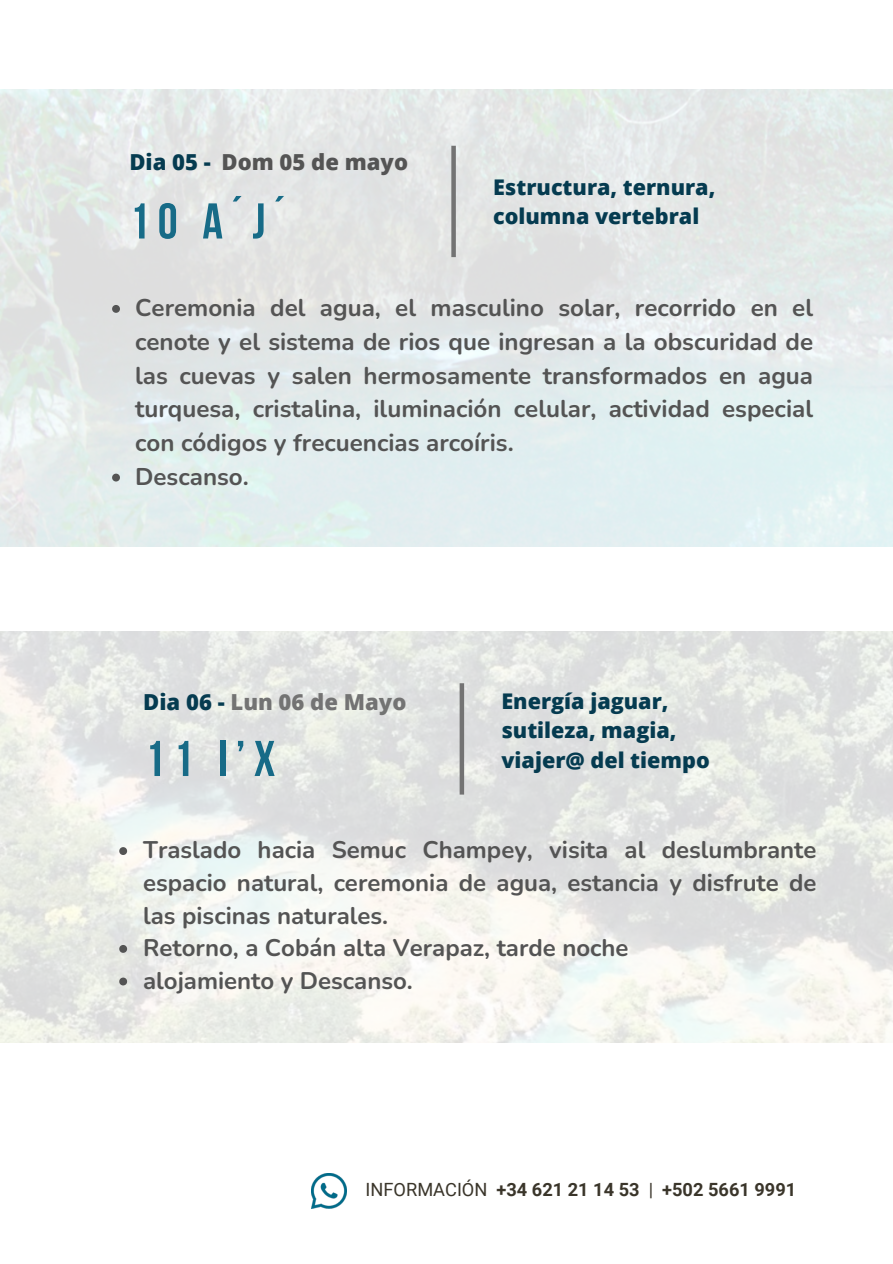
<style>
.page{position:relative;width:893px;height:1264px;background:#fff}
.page>*{position:absolute;margin:0;border:0;box-sizing:border-box;transform-origin:0 0}
.t1{font:700 50.1px "Bebas Neue";color:#176b87}
.t2{font:700 24.15px/33.8px "Nunito";color:#545454}
.t3{font:700 24px/32.5px "Nunito";color:#545454}
.t4{font:800 22.05px "Open Sans";color:#737373}
.t5{font:800 22.05px "Open Sans";color:#545454}
.t6{font:800 22.05px "Open Sans";color:#053b50}
.t7{font:800 21.6px/29.2px "Open Sans";color:#053b50}
.t8{font:700 18.15px "Roboto";color:#3a352a}
.s1{color:#053b50}
.s2{font-weight:400}
</style>
<div class="page">
<div style="left:451px;top:146px;width:5px;height:111px;background:#737373"></div>
<svg style="left:112px;top:305px;width:8px;height:8px"></svg>
<svg style="left:112px;top:473px;width:8px;height:8px"></svg>
<img style="left:0;top:631px;width:892px;height:411px">
<div style="left:459px;top:683px;width:5px;height:111px;background:#737373"></div>
<svg style="left:119px;top:847px;width:8px;height:8px"></svg>
<svg style="left:119px;top:945px;width:8px;height:7px"></svg>
<svg style="left:119px;top:977px;width:8px;height:8px"></svg>
<img style="left:312px;top:1173px;width:34px;height:34px">
<p class="t6" style="left:129px;top:146px;width:83px">Dia 05 -</p>
<h1 class="t1" style="left:129px;top:201px;width:158px">10 A´j´</h1>
<p class="t7" style="left:493px;top:201px;width:208px">columna vertebral</p>
<p class="t5" style="left:221px;top:146px;width:188px">Dom 05 de mayo</p>
<p class="t7" style="left:493px;top:171px;width:224px">Estructura, ternura,</p>
<p class="t2" style="left:135px;top:291px;width:679px">Ceremonia del agua, el masculino solar, recorrido en el cenote y el sistema de rios que ingresan a la obscuridad de las cuevas y salen hermosamente transformados en agua turquesa, cristalina, iluminación celular, actividad especial con códigos y frecuencias arcoíris.<br>Descanso.</p>
<p class="t4" style="left:143px;top:686px;width:265px"><span class="s1">Dia 06 -</span> Lun 06 de Mayo</p>
<h1 class="t1" style="left:145px;top:738px;width:132px">11 I’x</h1>
<p class="t7" style="left:501px;top:686px;width:210px">Energía jaguar, sutileza, magia, viajer@ del tiempo</p>
<p class="t3" style="left:143px;top:834px;width:674px">Traslado hacia Semuc Champey, visita al deslumbrante espacio natural, ceremonia de agua, estancia y disfrute de las piscinas naturales.<br>Retorno, a Cobán alta Verapaz, tarde noche<br>alojamiento y Descanso.</p>
<p class="t8" style="left:365px;top:1179px;width:432px"><span class="s2">INFORMACIÓN</span> +34 621 21 14 53 <span class="s2">|</span> +502 5661 9991</p>
</div>
